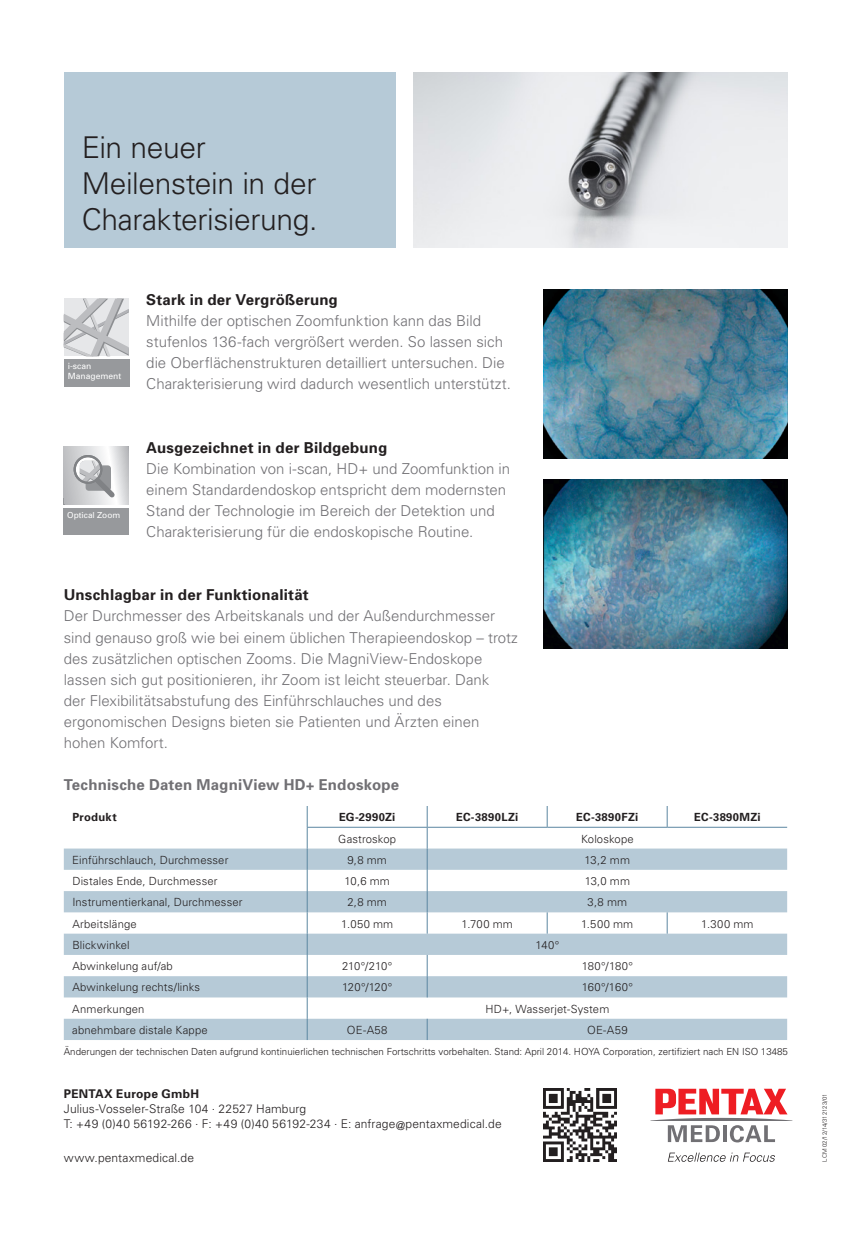
<style>
.page{position:relative;width:851px;height:1234px;background:#fff}
.page>*{position:absolute;margin:0;border:0;box-sizing:border-box;transform-origin:0 0}
.t1{font:300 30px/36px "Univers";letter-spacing:-.015em;color:#231f20}
.t2{font:300 15px/21.1px "Univers";color:#717074}
.t3{font:700 15px "Univers";letter-spacing:.015em;color:#231f20}
.t4{font:700 15px "Univers";letter-spacing:.015em;color:#717074}
.t5{font:300 12px/15px "Univers";letter-spacing:.01em;color:#231f20}
.t6{font:700 12px "Univers";letter-spacing:.02em;color:#231f20}
.t7{font:300 11.25px "Univers";letter-spacing:.01em;color:#231f20}
.t8{font:700 11.25px "Univers";letter-spacing:.025em;color:#231f20}
.t9{font:300 9.75px "Univers";color:#231f20}
.t10{font:8.55px/10.1px "Univers";color:#fff}
.t11{font:8.25px "Univers";color:#fff}
.t12{font:300 6px "Univers";color:#231f20}
</style>
<div class="page">
<div style="left:64px;top:72px;width:331px;height:175px;background:#b6cad7"></div>
<img style="left:413px;top:72px;width:374px;height:175px">
<img style="left:543px;top:479px;width:244px;height:169px">
<img style="left:543px;top:290px;width:244px;height:168px">
<div style="left:64px;top:359px;width:65px;height:27px;background:#97999c"></div>
<svg style="left:64px;top:298px;width:65px;height:58px;background:#cfd0d3"></svg>
<svg style="left:64px;top:446px;width:65px;height:58px;background:#d1d2d4"></svg>
<div style="left:64px;top:508px;width:65px;height:26px;background:#97999c"></div>
<svg style="left:75px;top:456px;width:26px;height:26px"></svg>
<svg style="left:80px;top:461px;width:39px;height:41px"></svg>
<div style="left:74px;top:455px;width:28px;height:28px;border:2px solid #808285;border-radius:50%"></div>
<svg style="left:64px;top:848px;width:723px;height:191px;fill:#b6cad7"></svg>
<svg style="left:546px;top:806px;width:1px;height:20px"></svg>
<svg style="left:546px;top:912px;width:1px;height:21px"></svg>
<svg style="left:427px;top:954px;width:1px;height:43px"></svg>
<svg style="left:427px;top:1018px;width:1px;height:21px"></svg>
<svg style="left:666px;top:806px;width:1px;height:20px"></svg>
<svg style="left:666px;top:912px;width:1px;height:21px"></svg>
<svg style="left:427px;top:806px;width:1px;height:127px"></svg>
<svg style="left:307px;top:806px;width:1px;height:233px"></svg>
<hr style="left:307px;top:826px;width:120px;height:1px;background:#5c87a1">
<hr style="left:427px;top:826px;width:120px;height:1px;background:#5c87a1">
<hr style="left:547px;top:826px;width:120px;height:1px;background:#5c87a1">
<hr style="left:667px;top:826px;width:120px;height:1px;background:#5c87a1">
<svg style="left:650px;top:1088px;width:142px;height:54px"></svg>
<svg style="left:668px;top:1152px;width:106px;height:9px"></svg>
<img style="left:543px;top:1088px;width:73px;height:73px">
<h1 class="t1" style="left:82px;top:128px;width:237px">Ein neuer<br>Meilenstein in der<br>Charakterisierung.</h1>
<p class="t10" style="left:68px;top:361px;width:55px">i-scan<br>Management</p>
<p class="t11" style="left:67px;top:509px;width:54px">Optical Zoom</p>
<p class="t3" style="left:146px;top:289px;width:193px">Stark in der Vergrößerung</p>
<p class="t2" style="left:146px;top:309px;width:366px">Mithilfe der optischen Zoomfunktion kann das Bild stufenlos 136-fach vergrößert werden. So lassen sich die Oberflächenstrukturen detailliert untersuchen. Die Charakterisierung wird dadurch wesentlich unterstützt.</p>
<p class="t3" style="left:146px;top:437px;width:242px">Ausgezeichnet in der Bildgebung</p>
<p class="t2" style="left:146px;top:457px;width:365px">Die Kombination von i-scan, HD+ und Zoomfunktion in einem Standardendoskop entspricht dem modernsten Stand der Technologie im Bereich der Detektion und Charakterisierung für die endoskopische Routine.</p>
<p class="t3" style="left:64px;top:585px;width:246px">Unschlagbar in der Funktionalität</p>
<p class="t2" style="left:64px;top:605px;width:455px">Der Durchmesser des Arbeitskanals und der Außendurchmesser sind genauso groß wie bei einem üblichen Therapieendoskop – trotz des zusätzlichen optischen Zooms. Die MagniView-Endoskope lassen sich gut positionieren, ihr Zoom ist leicht steuerbar. Dank<br>der Flexibilitätsabstufung des Einführschlauches und des ergonomischen Designs bieten sie Patienten und Ärzten einen hohen Komfort.</p>
<p class="t4" style="left:64px;top:775px;width:337px">Technische Daten MagniView HD+ Endoskope</p>
<p class="t8" style="left:72px;top:809px;width:46px">Produkt</p>
<p class="t8" style="left:339px;top:809px;width:58px">EG-2990Zi</p>
<p class="t8" style="left:456px;top:809px;width:64px">EC-3890LZi</p>
<p class="t8" style="left:576px;top:809px;width:64px">EC-3890FZi</p>
<p class="t8" style="left:694px;top:809px;width:68px">EC-3890MZi</p>
<p class="t7" style="left:338px;top:831px;width:59px">Gastroskop</p>
<p class="t7" style="left:581px;top:831px;width:54px">Koloskope</p>
<p class="t7" style="left:72px;top:852px;width:157px">Einführschlauch, Durchmesser</p>
<p class="t7" style="left:347px;top:852px;width:41px">9,8 mm</p>
<p class="t7" style="left:584px;top:852px;width:47px">13,2 mm</p>
<p class="t7" style="left:72px;top:874px;width:147px">Distales Ende, Durchmesser</p>
<p class="t7" style="left:344px;top:874px;width:47px">10,6 mm</p>
<p class="t7" style="left:584px;top:874px;width:47px">13,0 mm</p>
<p class="t7" style="left:72px;top:895px;width:172px">Instrumentierkanal, Durchmesser</p>
<p class="t7" style="left:347px;top:895px;width:41px">2,8 mm</p>
<p class="t7" style="left:587px;top:895px;width:41px">3,8 mm</p>
<p class="t7" style="left:72px;top:916px;width:66px">Arbeitslänge</p>
<p class="t7" style="left:341px;top:916px;width:54px">1.050 mm</p>
<p class="t7" style="left:461px;top:916px;width:53px">1.700 mm</p>
<p class="t7" style="left:581px;top:916px;width:54px">1.500 mm</p>
<p class="t7" style="left:701px;top:916px;width:54px">1.300 mm</p>
<p class="t7" style="left:72px;top:937px;width:59px">Blickwinkel</p>
<p class="t7" style="left:535px;top:937px;width:25px">140°</p>
<p class="t7" style="left:72px;top:959px;width:102px">Abwinkelung auf/ab</p>
<p class="t7" style="left:342px;top:959px;width:52px">210°/210°</p>
<p class="t7" style="left:581px;top:959px;width:53px">180°/180°</p>
<p class="t7" style="left:72px;top:980px;width:129px">Abwinkelung rechts/links</p>
<p class="t7" style="left:342px;top:980px;width:52px">120°/120°</p>
<p class="t7" style="left:581px;top:980px;width:53px">160°/160°</p>
<p class="t7" style="left:72px;top:1001px;width:74px">Anmerkungen</p>
<p class="t7" style="left:485px;top:1001px;width:125px">HD+, Wasserjet-System</p>
<p class="t7" style="left:72px;top:1022px;width:137px">abnehmbare distale Kappe</p>
<p class="t7" style="left:347px;top:1022px;width:42px">OE-A58</p>
<p class="t7" style="left:587px;top:1022px;width:42px">OE-A59</p>
<p class="t9" style="left:64px;top:1045px;width:725px">Änderungen der technischen Daten aufgrund kontinuierlichen technischen Fortschritts vorbehalten. Stand: April 2014. HOYA Corporation, zertifiziert nach EN ISO 13485</p>
<p class="t6" style="left:64px;top:1086px;width:137px">PENTAX Europe GmbH</p>
<p class="t5" style="left:64px;top:1100px;width:439px">Julius-Vosseler-Straße 104 . 22527 Hamburg<br>T: +49 (0)40 56192-266 . F: +49 (0)40 56192-234 . E: anfrage@pentaxmedical.de</p>
<p class="t5" style="left:64px;top:1149px;width:132px">www.pentaxmedical.de</p>
<p class="t12" style="left:821px;top:1161px;width:70px;rotate:-90deg">LCM 02/12/14/312123/01</p>
</div>
